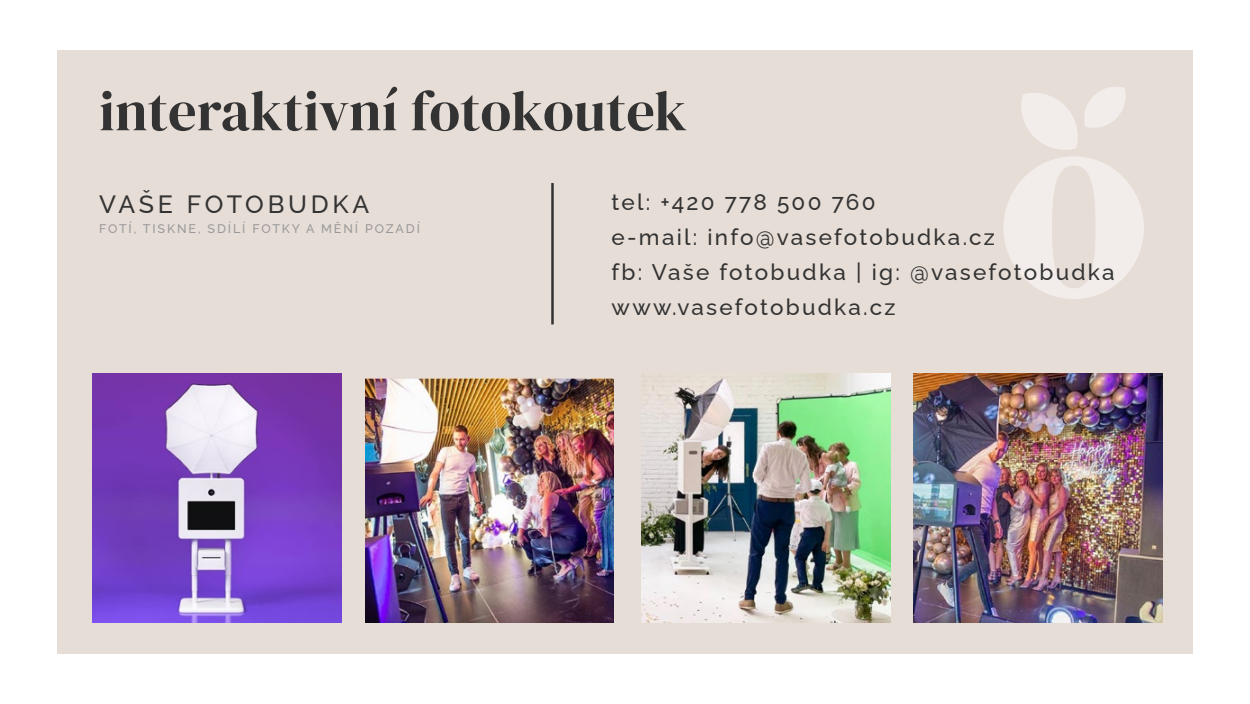
<style>
.page{position:relative;width:1250px;height:704px;background:#fff}
.page>*{position:absolute;margin:0;border:0;box-sizing:border-box;transform-origin:0 0}
.t1{font:56.25px "DM Serif Display";color:#333}
.t2{font:500 25px "Raleway";letter-spacing:.15em;color:#333}
.t3{font:500 22.5px/35px "Raleway";letter-spacing:.1em;color:#333}
.t4{font:500 12.5px "Raleway";letter-spacing:.15em;color:#999}
</style>
<div class="page">
<div style="left:57px;top:50px;width:1136px;height:603px;background:#e7ddd7"></div>
<svg style="left:1004px;top:87px;width:140px;height:212px"></svg>
<hr style="left:551px;top:183px;width:3px;height:141px;background:#333">
<img style="left:365px;top:378px;width:249px;height:243px">
<img style="left:914px;top:373px;width:248px;height:249px">
<img style="left:92px;top:373px;width:249px;height:249px">
<img style="left:642px;top:373px;width:249px;height:249px">
<h1 class="t1" style="left:99px;top:79px;width:589px">interaktivní fotokoutek</h1>
<p class="t2" style="left:99px;top:184px;width:272px">VAŠE FOTOBUDKA</p>
<p class="t4" style="left:99px;top:218px;width:322px">FOTÍ, TISKNE, SDÍLÍ FOTKY A MĚNÍ POZADÍ</p>
<p class="t3" style="left:612px;top:182px;width:505px">tel: +420 778 500 760<br>e-mail: info@vasefotobudka.cz<br>fb: Vaše fotobudka | ig: @vasefotobudka www.vasefotobudka.cz</p>
</div>
